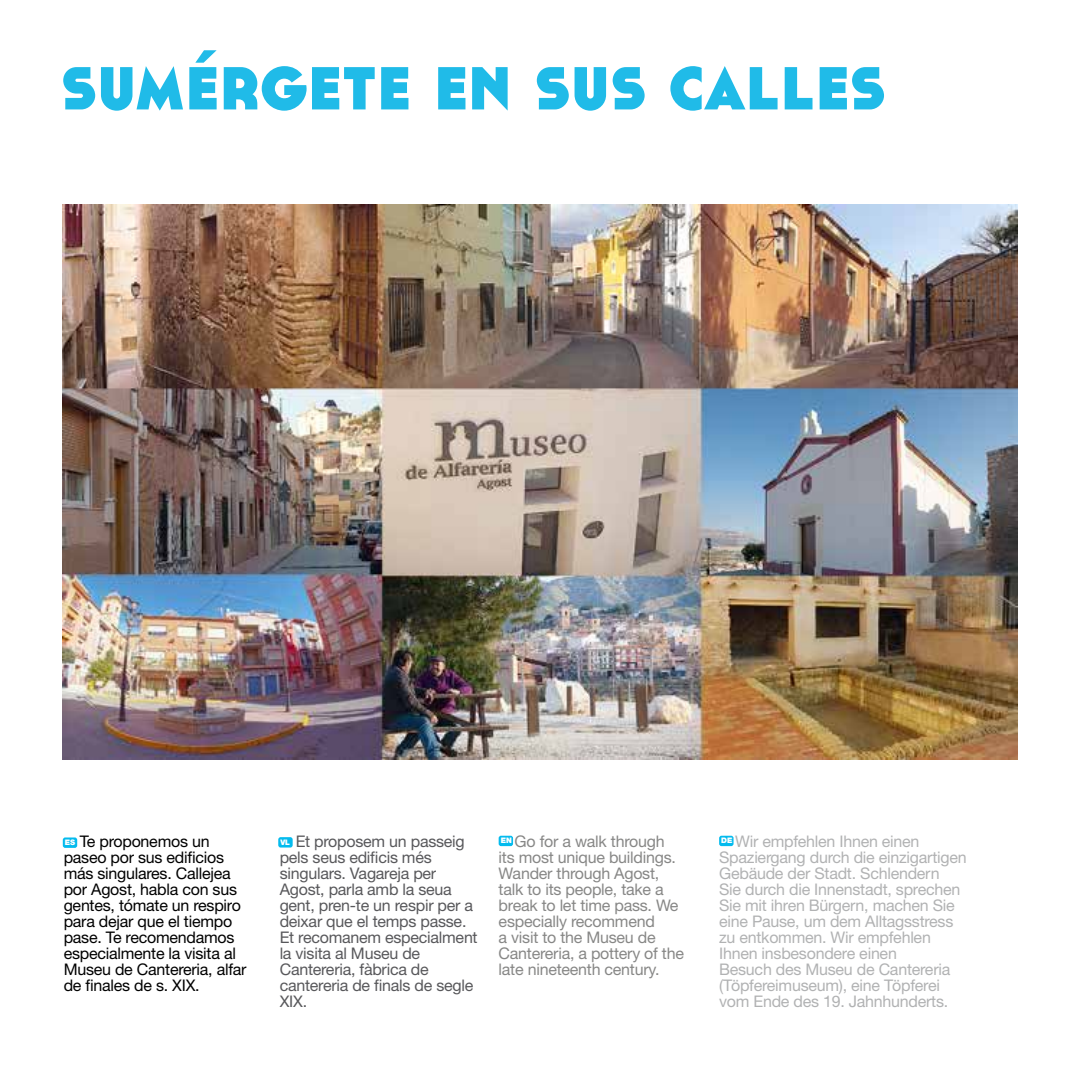
<style>
.page{position:relative;width:1078px;height:1078px;background:#fff}
.page>*{position:absolute;margin:0;border:0;box-sizing:border-box;transform-origin:0 0}
.t1{font:700 90px "Cassannet";color:#20bbe8}
.t2{font:16px/16px "Helvetica Neue LT Std";letter-spacing:-.015em;color:#b1b2b3}
.t3{font:16px/16px "Helvetica Neue LT Std";letter-spacing:-.015em;color:#58585b}
.t4{font:16px/16px "Helvetica Neue LT Std";letter-spacing:-.015em;color:#000}
.t5{font:16px/16px "Helvetica Neue LT Std";letter-spacing:-.015em;color:#878786}
.t6{font:900 7.6px "Helvetica Neue LT Std";color:#fff}
</style>
<div class="page">
<img style="left:63px;top:204px;width:954px;height:555px">
<div style="left:63px;top:837px;width:14px;height:10px;background:#04bbee;border-radius:2px"></div>
<div style="left:498px;top:835px;width:15px;height:10px;background:#04bbee;border-radius:2px"></div>
<div style="left:278px;top:837px;width:14px;height:10px;background:#04bbee;border-radius:2px"></div>
<div style="left:719px;top:835px;width:14px;height:10px;background:#04bbee;border-radius:2px"></div>
<h1 class="t1" style="left:61px;top:24px;width:826px">sumérgete en sus calles</h1>
<p class="t3" style="left:279px;top:833px;width:199px;text-indent:16px">Et proposem un passeig pels seus edificis més singulars. Vagareja per<br>Agost, parla amb la seua gent, pren-te un respir per a deixar que el temps passe.<br>Et recomanem especialment la visita al Museu de<br>Cantereria, fàbrica de cantereria de finals de segle<br>XIX.</p>
<p class="t5" style="left:498px;top:833px;width:187px;text-indent:16px">Go for a walk through its most unique buildings.<br>Wander through Agost, talk to its people, take a break to let time pass. We especially recommend<br>a visit to the Museu de<br>Cantereria, a pottery of the late nineteenth century.</p>
<p class="t2" style="left:719px;top:833px;width:249px;text-indent:16px">Wir empfehlen Ihnen einen<br>Spaziergang durch die einzigartigen<br>Gebäude der Stadt. Schlendern<br>Sie durch die Innenstadt, sprechen<br>Sie mit ihren Bürgern, machen Sie eine Pause, um dem Alltagsstress zu entkommen. Wir empfehlen<br>Ihnen insbesondere einen<br>Besuch des Museu de Cantereria (Töpfereimuseum), eine Töpferei vom Ende des 19. Jahnhunderts.</p>
<p class="t4" style="left:64px;top:833px;width:184px;text-indent:16px">Te proponemos un paseo por sus edificios más singulares. Callejea por Agost, habla con sus gentes, tómate un respiro para dejar que el tiempo pase. Te recomendamos especialmente la visita al<br>Museu de Cantereria, alfar de finales de s. XIX.</p>
<p class="t6" style="left:65px;top:837px;width:12px">ES</p>
<p class="t6" style="left:280px;top:837px;width:11px">VL</p>
<p class="t6" style="left:500px;top:836px;width:13px">EN</p>
<p class="t6" style="left:721px;top:836px;width:13px">DE</p>
</div>
